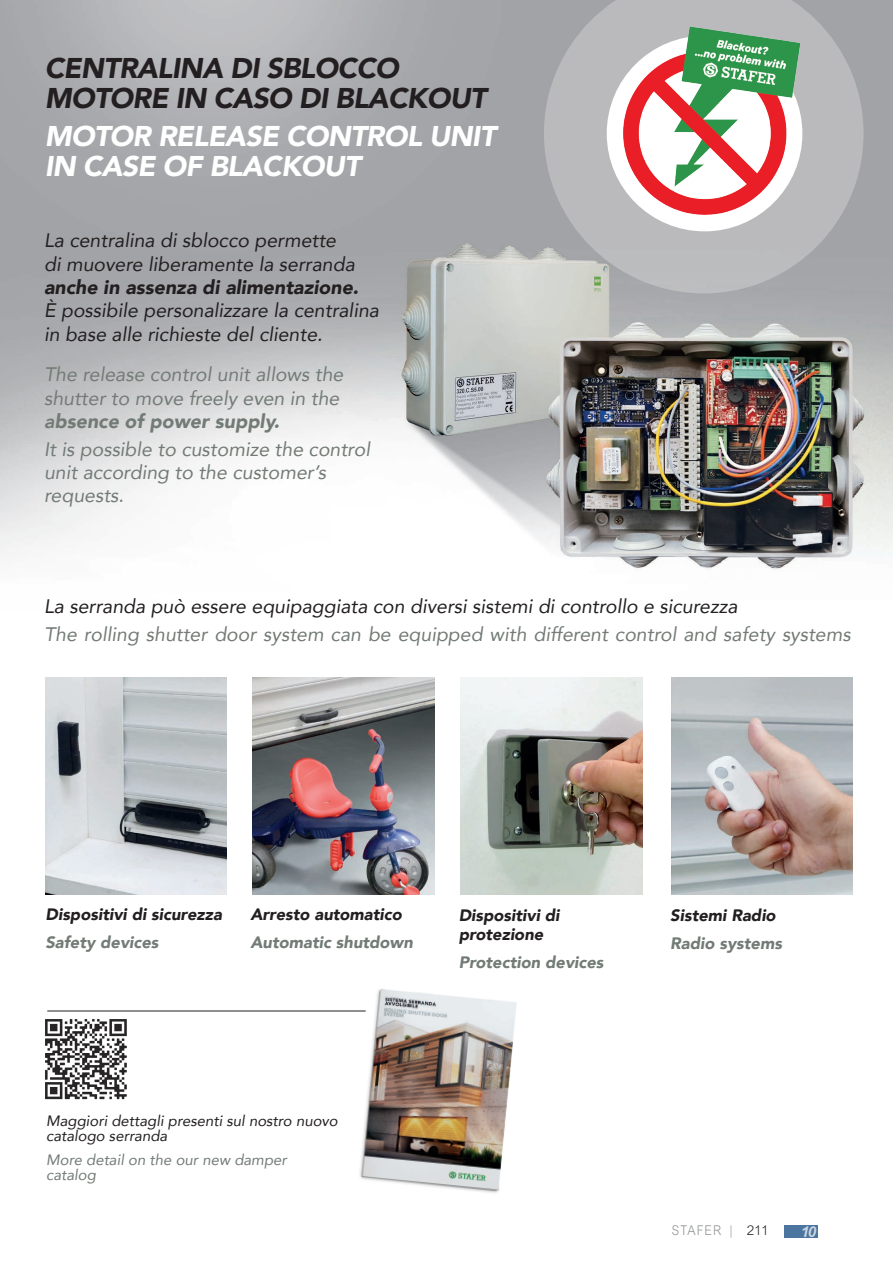
<style>
.page{position:relative;width:893px;height:1263px;background:#fff}
.page>*{position:absolute;margin:0;border:0;box-sizing:border-box;transform-origin:0 0}
.t1{font:italic 900 28.5px/30px "Avenir";letter-spacing:-.025em;color:#231f20}
.t2{font:italic 900 28.5px/30px "Avenir";letter-spacing:-.025em;color:#fff}
.t3{font:italic 19.5px/23.4px "Avenir";color:#727b75}
.t4{font:italic 19.5px/23.4px "Avenir";color:#231f20}
.t5{font:italic 900 19.5px "Avenir";color:#231f20}
.t6{font:italic 900 16.5px/19.5px "Avenir";color:#231f20}
.t7{font:italic 900 16.5px "Avenir";color:#727b75}
.t8{font:italic 15px/15px "Avenir";color:#231f20}
.t9{font:italic 15px/15px "Avenir";color:#727b75}
.t10{font:italic 700 15px "Arial MT Std";color:#fff}
.t11{font:300 13.5px "Arial MT Std";letter-spacing:.1em;color:#939598;scale:.9 1}
.s1{font-weight:800}
.s2{font-weight:900}
.s3{color:#231f20}
</style>
<div class="page">
<div style="left:784px;top:1225px;width:33px;height:13px;background:#4c759f"></div>
<img style="left:0;top:0;width:893px;height:688px">
<img style="left:46px;top:677px;width:181px;height:218px">
<img style="left:252px;top:677px;width:183px;height:218px">
<img style="left:461px;top:677px;width:182px;height:218px">
<img style="left:671px;top:677px;width:181px;height:218px">
<svg style="left:544px;top:0;width:320px;height:293px;fill:#bababd"></svg>
<img style="left:608px;top:17px;width:207px;height:207px">
<img style="left:45px;top:1019px;width:82px;height:81px">
<hr style="left:47px;top:1011px;width:319px;height:1px;background:#231f20">
<img style="left:352px;top:989px;width:165px;height:204px">
<h1 class="t1" style="left:45px;top:52px;width:443px">CENTRALINA DI SBLOCCO<br>MOTORE IN CASO DI BLACKOUT</h1>
<h1 class="t2" style="left:45px;top:121px;width:453px">MOTOR RELEASE CONTROL UNIT<br>IN CASE OF BLACKOUT</h1>
<p class="t4" style="left:44px;top:228px;width:312px">La centralina di sblocco permette di muovere liberamente la serranda</p>
<p class="t5" style="left:44px;top:271px;width:316px">anche in assenza di alimentazione.</p>
<p class="t4" style="left:44px;top:299px;width:336px">È possibile personalizzare la centralina in base alle richieste del cliente.</p>
<p class="t3" style="left:44px;top:362px;width:301px">The release control unit allows the shutter to move freely even in the <span class="s1">a</span><span class="s2">bsence of power supply.</span></p>
<p class="t3" style="left:44px;top:437px;width:327px">It is possible to customize the control unit according to the customer’s requests.</p>
<p class="t4" style="left:44px;top:595px;width:695px">La serranda può essere equipaggiata con diversi sistemi di controllo e sicurezza</p>
<p class="t3" style="left:44px;top:622px;width:808px">The rolling shutter door system can be equipped with different control and safety systems</p>
<p class="t6" style="left:46px;top:904px;width:178px">Dispositivi di sicurezza</p>
<p class="t7" style="left:46px;top:928px;width:115px">Safety devices</p>
<p class="t6" style="left:250px;top:904px;width:153px">Arresto automatico</p>
<p class="t7" style="left:250px;top:928px;width:164px">Automatic shutdown</p>
<p class="t6" style="left:459px;top:905px;width:102px">Dispositivi di protezione</p>
<p class="t7" style="left:459px;top:949px;width:146px">Protection devices</p>
<p class="t8" style="left:46px;top:1113px;width:293px">Maggiori dettagli presenti sul nostro nuovo catalogo serranda</p>
<p class="t9" style="left:46px;top:1152px;width:242px">More detail on the our new damper catalog</p>
<p class="t6" style="left:670px;top:905px;width:107px">Sistemi Radio</p>
<p class="t7" style="left:670px;top:929px;width:113px">Radio systems</p>
<p class="t11" style="left:672px;top:1222px;width:109px">STAFER | <span class="s3">211</span></p>
<p class="t10" style="left:800px;top:1223px;width:17px">10</p>
</div>
